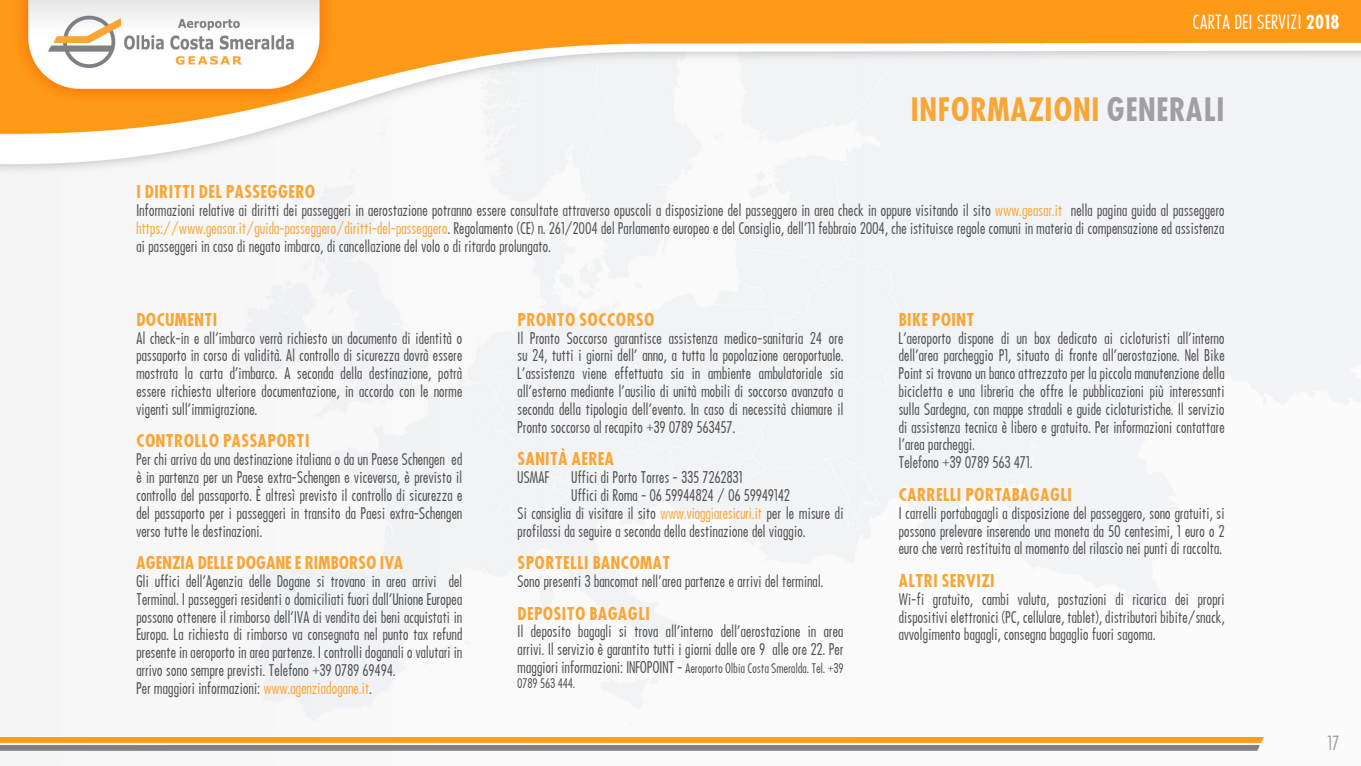
<style>
.page{position:relative;width:1361px;height:766px;background:#fff}
.page>*{position:absolute;margin:0;border:0;box-sizing:border-box;transform-origin:0 0}
.t1{font:700 31.5px "Futura Cond";color:#faa636}
.t2{font:500 18px "Futura Cond";color:#fff}
.t3{font:500 18px "Futura Cond";color:#a0a0a0}
.t4{font:700 17.25px "Futura Cond";color:#faa636}
.t5{font:700 17.25px "Futura Cond";letter-spacing:-.02em;color:#faa636}
.t6{font:500 14.85px/17.9px "Futura Cond";letter-spacing:-.02em;color:#505050;text-align:justify}
.t7{font:500 12.15px/14.7px "Futura Cond";letter-spacing:-.02em;color:#505050}
.s1{font-weight:700;font-size:18.9px}
.s2{color:#a0a0a0}
.s3{color:#faa636}
.s4{font-size:14.85px}
</style>
<div class="page">
<img style="left:0;top:0;width:1361px;height:753px">
<p class="t2" style="left:1192px;top:11px;width:149px">CARTA DEI SERVIZI <span class="s1">2018</span></p>
<h1 class="t1" style="left:910px;top:89px;width:316px">INFORMAZIONI <span class="s2">GENERALI</span></h1>
<p class="t4" style="left:136px;top:181px;width:181px">I DIRITTI DEL PASSEGGERO</p>
<p class="t6" style="left:136px;top:201px;width:1090px">Informazioni relative ai diritti dei passeggeri in aerostazione potranno essere consultate attraverso opuscoli a disposizione del passeggero in area check in oppure visitando il sito <span class="s3">www.geasar.it</span> nella pagina guida al passeggero <span class="s3">https://www.geasar.it/guida-passeggero/diritti-del-passeggero</span>. Regolamento (CE) n. 261/2004 del Parlamento europeo e del Consiglio, dell’11 febbraio 2004, che istituisce regole comuni in materia di compensazione ed assistenza ai passeggeri in caso di negato imbarco, di cancellazione del volo o di ritardo prolungato.</p>
<p class="t4" style="left:136px;top:308px;width:83px">DOCUMENTI</p>
<p class="t6" style="left:136px;top:329px;width:328px">Al check-in e all’imbarco verrà richiesto un documento di identità o passaporto in corso di validità. Al controllo di sicurezza dovrà essere mostrata la carta d’imbarco. A seconda della destinazione, potrà essere richiesta ulteriore documentazione, in accordo con le norme vigenti sull’immigrazione.</p>
<p class="t4" style="left:136px;top:430px;width:175px">CONTROLLO PASSAPORTI</p>
<p class="t6" style="left:136px;top:450px;width:328px">Per chi arriva da una destinazione italiana o da un Paese Schengen ed è in partenza per un Paese extra-Schengen e viceversa, è previsto il controllo del passaporto. È altresì previsto il controllo di sicurezza e del passaporto per i passeggeri in transito da Paesi extra-Schengen verso tutte le destinazioni.</p>
<p class="t5" style="left:136px;top:551px;width:269px">AGENZIA DELLE DOGANE E RIMBORSO IVA</p>
<p class="t6" style="left:136px;top:572px;width:328px;text-align:left">Gli uffici dell’Agenzia delle Dogane si trovano in area arrivi del Terminal. I passeggeri residenti o domiciliati fuori dall’Unione Europea possono ottenere il rimborso dell’IVA di vendita dei beni acquistati in Europa. La richiesta di rimborso va consegnata nel punto tax refund presente in aeroporto in area partenze. I controlli doganali o valutari in arrivo sono sempre previsti. Telefono +39 0789 69494.<br>Per maggiori informazioni: <span class="s3">www.agenziadogane.it</span>.</p>
<p class="t4" style="left:517px;top:308px;width:139px">PRONTO SOCCORSO</p>
<p class="t6" style="left:517px;top:329px;width:328px">Il Pronto Soccorso garantisce assistenza medico-sanitaria 24 ore su 24, tutti i giorni dell’ anno, a tutta la popolazione aeroportuale.<br>L’assistenza viene effettuata sia in ambiente ambulatoriale sia all’esterno mediante l’ausilio di unità mobili di soccorso avanzato a seconda della tipologia dell’evento. In caso di necessità chiamare il Pronto soccorso al recapito +39 0789 563457.</p>
<p class="t4" style="left:517px;top:447px;width:98px">SANITÀ AEREA</p>
<p class="t6" style="left:517px;top:468px;width:34px">USMAF</p>
<p class="t6" style="left:571px;top:468px;width:173px">Uffici di Porto Torres - 335 7262831</p>
<p class="t6" style="left:571px;top:486px;width:220px">Uffici di Roma - 06 59944824 / 06 59949142</p>
<p class="t6" style="left:517px;top:504px;width:328px">Si consiglia di visitare il sito <span class="s3">www.viaggiaresicuri.it</span> per le misure di</p>
<p class="t6" style="left:517px;top:522px;width:290px">profilassi da seguire a seconda della destinazione del viaggio.</p>
<p class="t4" style="left:517px;top:551px;width:155px">SPORTELLI BANCOMAT</p>
<p class="t6" style="left:517px;top:572px;width:308px">Sono presenti 3 bancomat nell’area partenze e arrivi del terminal.</p>
<p class="t4" style="left:517px;top:602px;width:134px">DEPOSITO BAGAGLI</p>
<p class="t6" style="left:517px;top:622px;width:328px">Il deposito bagagli si trova all’interno dell’aerostazione in area arrivi. Il servizio è garantito tutti i giorni dalle ore 9 alle ore 22. Per</p>
<p class="t7" style="left:517px;top:661px;width:328px"><span class="s4">maggiori informazioni: INFOPOINT -</span> Aeroporto Olbia Costa Smeralda. Tel. +39<br>0789 563 444.</p>
<p class="t4" style="left:898px;top:308px;width:78px">BIKE POINT</p>
<p class="t6" style="left:898px;top:329px;width:328px;text-align:left">L’aeroporto dispone di un box dedicato ai cicloturisti all’interno dell’area parcheggio P1, situato di fronte all’aerostazione. Nel Bike Point si trovano un banco attrezzato per la piccola manutenzione della bicicletta e una libreria che offre le pubblicazioni più interessanti sulla Sardegna, con mappe stradali e guide cicloturistiche. Il servizio di assistenza tecnica è libero e gratuito. Per informazioni contattare l’area parcheggi.<br>Telefono +39 0789 563 471.</p>
<p class="t4" style="left:898px;top:483px;width:175px">CARRELLI PORTABAGAGLI</p>
<p class="t6" style="left:898px;top:504px;width:328px">I carrelli portabagagli a disposizione del passeggero, sono gratuiti, si possono prelevare inserendo una moneta da 50 centesimi, 1 euro o 2 euro che verrà restituita al momento del rilascio nei punti di raccolta.</p>
<p class="t4" style="left:898px;top:569px;width:98px">ALTRI SERVIZI</p>
<p class="t6" style="left:898px;top:590px;width:328px">Wi-fi gratuito, cambi valuta, postazioni di ricarica dei propri dispositivi elettronici (PC, cellulare, tablet), distributori bibite/snack, avvolgimento bagagli, consegna bagaglio fuori sagoma.</p>
<p class="t3" style="left:1327px;top:731px;width:14px">17</p>
</div>
